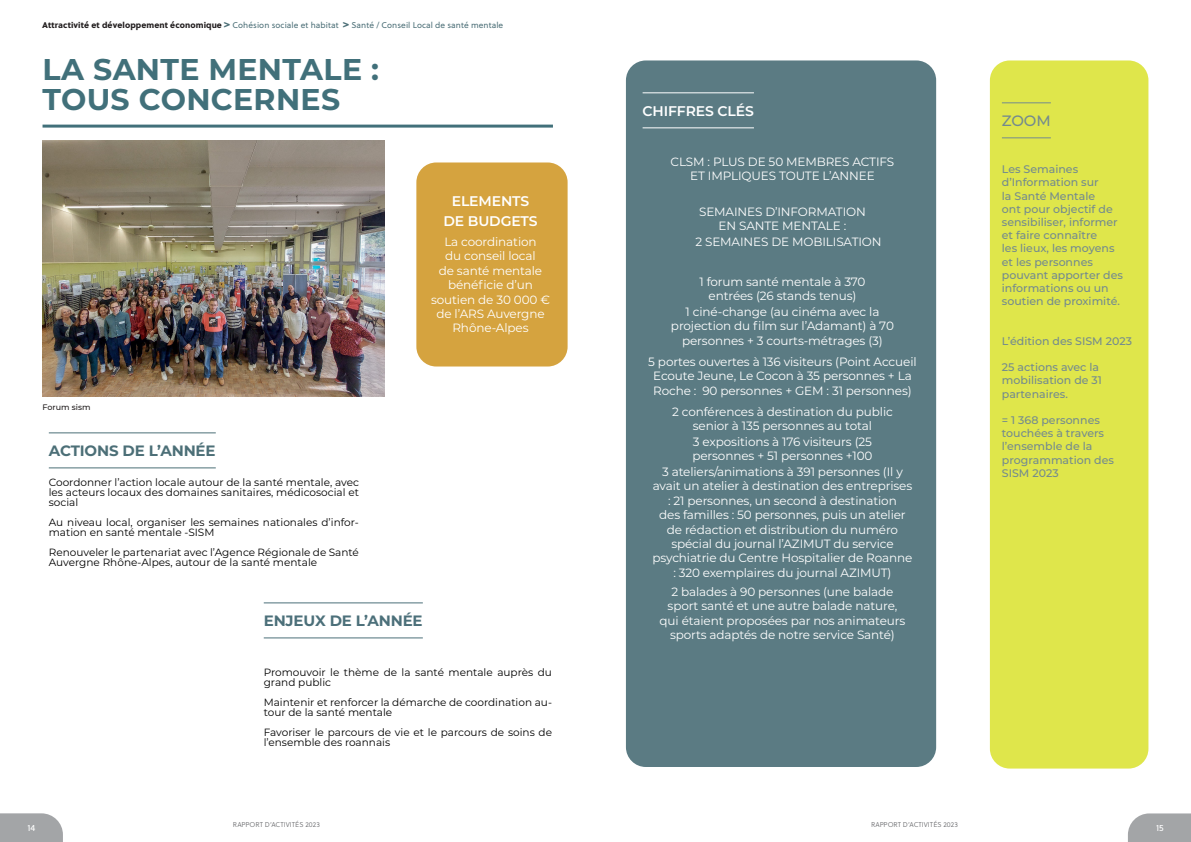
<style>
.page{position:relative;width:1191px;height:842px;background:#fff}
.page>*{position:absolute;margin:0;border:0;box-sizing:border-box;transform-origin:0 0}
.Grand_titre{font:700 30px/30.3px "Montserrat";letter-spacing:.01em;color:#41707a}
.ACTIONS_GRAND_TITRE{font:700 15px "Montserrat";letter-spacing:-.01em;color:#4c6f77}
.ENJEUX_GRAND_TITRE{font:700 15px "Montserrat";letter-spacing:-.01em;color:#4c707a}
.t1{font:500 15px "Montserrat";color:#637d83}
.Chiffre_clésTexte{font:600 14px "Montserrat";letter-spacing:-.01em;color:#fff}
.TITRE_ENCART{font:600 14px "Montserrat";letter-spacing:-.01em;color:#fff}
.Chiffre_clésTexte-2{font:12px/14.4px "Montserrat";letter-spacing:-.01em;color:#fff;text-align:center}
.t2{font:500 11px/13.2px "Montserrat";color:#637d83}
.ACTIONS_-_Texte_avec_puce{font:10.5px/10px "Montserrat";color:#000}
.ENJEUX-texte_avec_puce{font:10.5px/10px "Montserrat";color:#000}
.t3{font:9px "Soleil";color:#fff}
.t4{font:8.4px "Soleil";letter-spacing:.01em;color:#4c6f77}
.t5{font:500 8px "Montserrat";color:#231f20}
.t6{font:7px "Soleil Lt";color:#6c6d70}
.s1{font-family:"Soleil Xb";color:#231f20}
.s2{font-family:"Soleil Xb";font-size:10.5px}
</style>
<div class="page">
<svg style="left:0;top:813px;width:63px;height:29px;background:#a9abac"></svg>
<svg style="left:1128px;top:813px;width:63px;height:29px;background:#a9abad"></svg>
<hr style="left:43px;top:125px;width:510px;height:3px;background:#41707a">
<div style="left:626px;top:60px;width:310px;height:707px;background:#5b7b83;border-radius:20px"></div>
<hr style="left:642px;top:92px;width:112px;height:1px;background:#fff">
<hr style="left:642px;top:127px;width:112px;height:1px;background:#fff">
<hr style="left:49px;top:432px;width:167px;height:1px;background:#4c6f77">
<hr style="left:49px;top:467px;width:167px;height:1px;background:#4c6f77">
<div style="left:990px;top:60px;width:158px;height:708px;background:#dfe64b;border-radius:20px"></div>
<hr style="left:1002px;top:102px;width:48px;height:1px;background:#637d83">
<hr style="left:1002px;top:137px;width:48px;height:1px;background:#637d83">
<hr style="left:264px;top:602px;width:159px;height:1px;background:#4c707a">
<hr style="left:264px;top:637px;width:159px;height:1px;background:#4c707a">
<img style="left:43px;top:140px;width:341px;height:256px">
<div style="left:416px;top:162px;width:151px;height:204px;background:#d5a33f;border-radius:20px"></div>
<p class="t4" style="left:42px;top:19px;width:462px"><span class="s1">Attractivité et développement économique</span> <span class="s2">&gt;</span> Cohésion sociale et habitat <span class="s2">&gt;</span> Santé / Conseil Local de santé mentale</p>
<p class="Grand_titre" style="left:43px;top:53px;width:338px">LA SANTE MENTALE :<br>TOUS CONCERNES</p>
<p class="Chiffre_clésTexte" style="left:452px;top:191px;width:79px">ELEMENTS</p>
<p class="Chiffre_clésTexte" style="left:443px;top:211px;width:96px">DE BUDGETS</p>
<p class="Chiffre_clésTexte-2" style="left:431px;top:234px;width:120px">La coordination<br>du conseil local<br>de santé mentale bénéficie d’un soutien de 30 000 € de l’ARS Auvergne<br>Rhône-Alpes</p>
<p class="t5" style="left:43px;top:402px;width:50px">Forum sism</p>
<p class="ACTIONS_GRAND_TITRE" style="left:49px;top:440px;width:168px">ACTIONS DE L’ANNÉE</p>
<p class="ACTIONS_-_Texte_avec_puce" style="left:49px;top:477px;width:312px;text-align:justify">Coordonner l’action locale autour de la santé mentale, avec les acteurs locaux des domaines sanitaires, médicosocial et social</p>
<p class="ACTIONS_-_Texte_avec_puce" style="left:49px;top:517px;width:312px">Au niveau local, organiser les semaines nationales d’infor&shy;mation en santé mentale -SISM</p>
<p class="ACTIONS_-_Texte_avec_puce" style="left:49px;top:547px;width:312px">Renouveler le partenariat avec l’Agence Régionale de Santé<br>Auvergne Rhône-Alpes, autour de la santé mentale</p>
<p class="ENJEUX_GRAND_TITRE" style="left:264px;top:610px;width:160px">ENJEUX DE L’ANNÉE</p>
<p class="ENJEUX-texte_avec_puce" style="left:264px;top:667px;width:290px">Promouvoir le thème de la santé mentale auprès du grand public</p>
<p class="ENJEUX-texte_avec_puce" style="left:264px;top:697px;width:290px">Maintenir et renforcer la démarche de coordination au&shy;tour de la santé mentale</p>
<p class="ENJEUX-texte_avec_puce" style="left:264px;top:727px;width:290px">Favoriser le parcours de vie et le parcours de soins de l’ensemble des roannais</p>
<p class="TITRE_ENCART" style="left:642px;top:101px;width:113px">CHIFFRES CLÉS</p>
<p class="Chiffre_clésTexte-2" style="left:670px;top:154px;width:225px">CLSM : PLUS DE 50 MEMBRES ACTIFS<br>ET IMPLIQUES TOUTE L’ANNEE</p>
<p class="Chiffre_clésTexte-2" style="left:699px;top:204px;width:168px">SEMAINES D’INFORMATION<br>EN SANTE MENTALE :</p>
<p class="Chiffre_clésTexte-2" style="left:695px;top:234px;width:188px">2 SEMAINES DE MOBILISATION</p>
<p class="Chiffre_clésTexte-2" style="left:699px;top:274px;width:168px">1 forum santé mentale à 370 entrées (26 stands tenus)</p>
<p class="Chiffre_clésTexte-2" style="left:671px;top:304px;width:224px">1 ciné-change (au cinéma avec la projection du film sur l’Adamant) à 70 personnes + 3 courts-métrages (3)</p>
<p class="Chiffre_clésTexte-2" style="left:648px;top:354px;width:270px">5 portes ouvertes à 136 visiteurs (Point Accueil<br>Ecoute Jeune, Le Cocon à 35 personnes + La<br>Roche : 90 personnes + GEM : 31 personnes)</p>
<p class="Chiffre_clésTexte-2" style="left:672px;top:404px;width:222px">2 conférences à destination du public senior à 135 personnes au total</p>
<p class="Chiffre_clésTexte-2" style="left:692px;top:434px;width:182px;text-align:left">3 expositions à 176 visiteurs (25 personnes + 51 personnes +100</p>
<p class="Chiffre_clésTexte-2" style="left:652px;top:464px;width:261px">3 ateliers/animations à 391 personnes (Il y avait un atelier à destination des entreprises : 21 personnes, un second à destination<br>des familles : 50 personnes, puis un atelier de rédaction et distribution du numéro spécial du journal l’AZIMUT du service psychiatrie du Centre Hospitalier de Roanne : 320 exemplaires du journal AZIMUT)</p>
<p class="Chiffre_clésTexte-2" style="left:659px;top:584px;width:247px">2 balades à 90 personnes (une balade sport santé et une autre balade nature, qui étaient proposées par nos animateurs sports adaptés de notre service Santé)</p>
<p class="t1" style="left:1002px;top:110px;width:50px">ZOOM</p>
<p class="t2" style="left:1002px;top:162px;width:123px">Les Semaines d’Information sur<br>la Santé Mentale<br>ont pour objectif de sensibiliser, informer et faire connaître<br>les lieux, les moyens et les personnes pouvant apporter des informations ou un soutien de proximité.</p>
<p class="t2" style="left:1002px;top:334px;width:132px">L’édition des SISM 2023</p>
<p class="t2" style="left:1002px;top:360px;width:102px">25 actions avec la mobilisation de 31 partenaires.</p>
<p class="t2" style="left:1002px;top:413px;width:114px">= 1 368 personnes touchées à travers l’ensemble de la programmation des<br>SISM 2023</p>
<p class="t6" style="left:233px;top:819px;width:88px">RAPPORT D’ACTIVITÉS 2023</p>
<p class="t6" style="left:871px;top:819px;width:88px">RAPPORT D’ACTIVITÉS 2023</p>
<p class="t3" style="left:28px;top:821px;width:9px">14</p>
<p class="t3" style="left:1156px;top:821px;width:9px">15</p>
</div>
